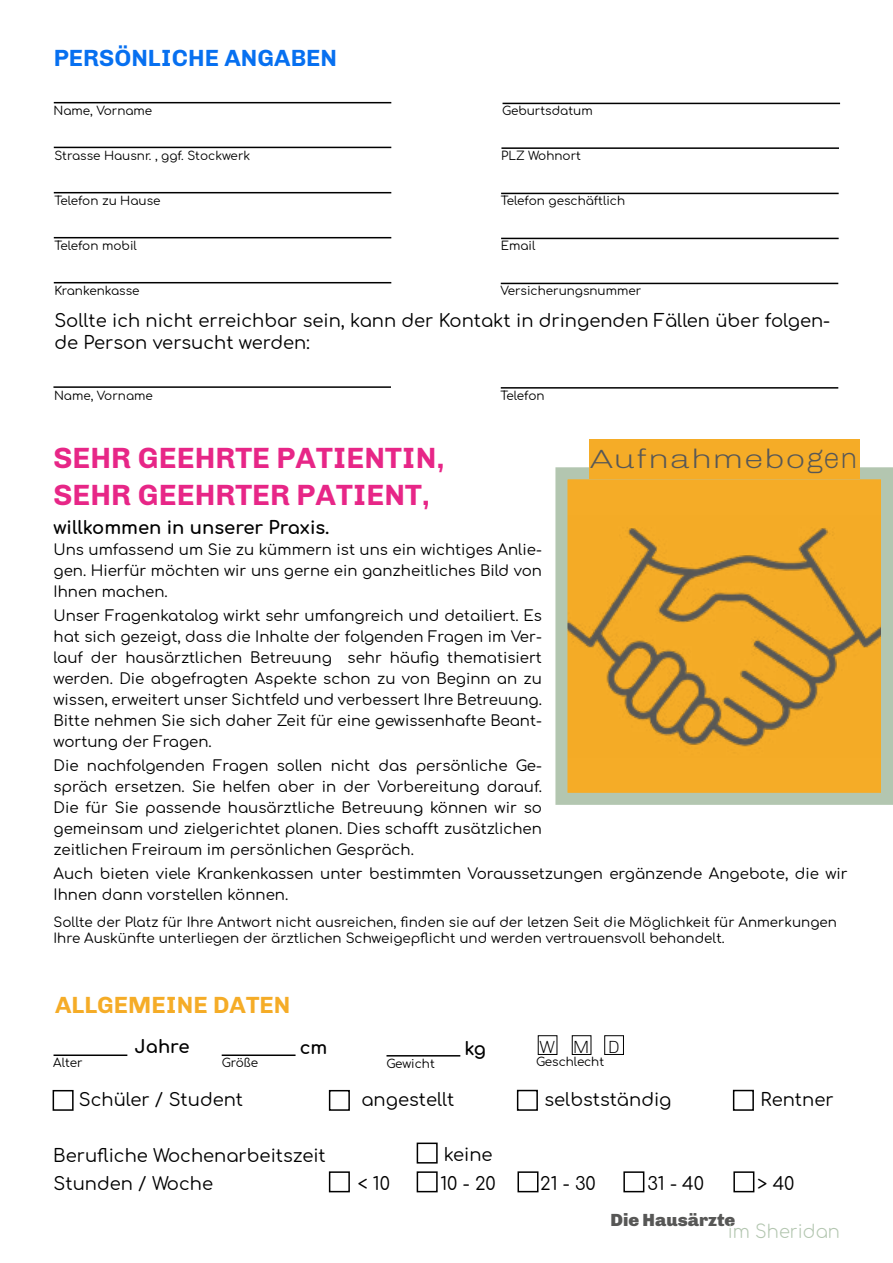
<style>
.page{position:relative;width:893px;height:1263px;background:#fff}
.page>*{position:absolute;margin:0;border:0;box-sizing:border-box;transform-origin:0 0}
.t1{font:700 30px "Chivo";color:#e72687}
.t2{font:300 27px "Chivo";color:#575756;scale:1.35 1}
.t3{font:700 24px "Chivo";color:#0770f0}
.t4{font:700 24px "Chivo";color:#f5ac27}
.t5{font:18px/21.6px "Comfortaa";color:#000}
.t6{font:700 18px "Comfortaa";color:#000}
.t7{font:900 18px "Chivo";color:#575756}
.t8{font:300 18px "Comfortaa";color:#b3c6b0}
.t9{font:300 18px "Chivo";color:#000}
.t10{font:15px/21px "Comfortaa";color:#000;text-align:justify}
.t11{font:13.5px/16.5px "Comfortaa";color:#000}
.t12{font:12px "Comfortaa";color:#000}
.s1{font-size:30px}
</style>
<div class="page">
<div style="left:561px;top:473px;width:326px;height:326px;background:#f5ac27"></div>
<img style="left:568px;top:528px;width:312px;height:219px">
<div style="left:555px;top:467px;width:338px;height:338px;border:12px solid #b3c6b0"></div>
<div style="left:589px;top:439px;width:270px;height:40px;background:#f5ac27"></div>
<hr style="left:54px;top:102px;width:337px;height:1px;background:#000">
<hr style="left:502px;top:103px;width:338px;height:1px;background:#000">
<hr style="left:54px;top:147px;width:337px;height:1px;background:#000">
<hr style="left:501px;top:147px;width:338px;height:2px;background:#000">
<hr style="left:54px;top:192px;width:337px;height:1px;background:#000">
<hr style="left:501px;top:193px;width:338px;height:1px;background:#000">
<hr style="left:54px;top:237px;width:337px;height:1px;background:#000">
<hr style="left:501px;top:238px;width:338px;height:1px;background:#000">
<hr style="left:54px;top:282px;width:337px;height:1px;background:#000">
<hr style="left:501px;top:283px;width:337px;height:1px;background:#000">
<hr style="left:53px;top:386px;width:338px;height:2px;background:#000">
<hr style="left:501px;top:387px;width:337px;height:2px;background:#000">
<hr style="left:222px;top:1054px;width:74px;height:2px;background:#000">
<hr style="left:386px;top:1055px;width:74px;height:1px;background:#000">
<hr style="left:54px;top:1054px;width:73px;height:2px;background:#000">
<div style="left:572px;top:1035px;width:19px;height:20px;border:1px solid #000"></div>
<div style="left:604px;top:1035px;width:20px;height:20px;border:1px solid #000"></div>
<div style="left:538px;top:1035px;width:19px;height:20px;border:1px solid #000"></div>
<div style="left:329px;top:1090px;width:21px;height:21px;border:2px solid #000"></div>
<div style="left:53px;top:1090px;width:21px;height:21px;border:2px solid #000"></div>
<div style="left:517px;top:1090px;width:21px;height:21px;border:2px solid #000"></div>
<div style="left:733px;top:1090px;width:21px;height:21px;border:2px solid #000"></div>
<div style="left:329px;top:1171px;width:21px;height:21px;border:2px solid #000"></div>
<div style="left:417px;top:1171px;width:21px;height:21px;border:2px solid #000"></div>
<div style="left:517px;top:1171px;width:21px;height:21px;border:2px solid #000"></div>
<div style="left:623px;top:1171px;width:21px;height:21px;border:2px solid #000"></div>
<div style="left:733px;top:1171px;width:21px;height:21px;border:2px solid #000"></div>
<div style="left:417px;top:1142px;width:21px;height:21px;border:2px solid #000"></div>
<h3 class="t3" style="left:54px;top:44px;width:285px">PERSÖNLICHE ANGABEN</h3>
<p class="t12" style="left:53px;top:100px;width:100px">Name, Vorname</p>
<p class="t12" style="left:502px;top:100px;width:92px">Geburtsdatum</p>
<p class="t12" style="left:54px;top:145px;width:198px">Strasse Hausnr. , ggf. Stockwerk</p>
<p class="t12" style="left:501px;top:145px;width:81px">PLZ Wohnort</p>
<p class="t12" style="left:54px;top:190px;width:108px">Telefon zu Hause</p>
<p class="t12" style="left:501px;top:190px;width:126px">Telefon geschäftlich</p>
<p class="t12" style="left:54px;top:235px;width:84px">Telefon mobil</p>
<p class="t12" style="left:501px;top:235px;width:36px">Email</p>
<p class="t12" style="left:54px;top:280px;width:87px">Krankenkasse</p>
<p class="t12" style="left:500px;top:280px;width:142px">Versicherungsnummer</p>
<p class="t5" style="left:54px;top:308px;width:777px">Sollte ich nicht erreichbar sein, kann der Kontakt in dringenden Fällen über folgen&shy;de Person versucht werden:</p>
<p class="t12" style="left:54px;top:385px;width:100px">Name, Vorname</p>
<p class="t12" style="left:500px;top:385px;width:46px">Telefon</p>
<h1 class="t1" style="left:54px;top:440px;width:393px">SEHR GEEHRTE PATIENTIN,</h1>
<h2 class="t2" style="left:590px;top:443px;width:200px">Aufnahmebo<span class="s1">gen</span></h2>
<h1 class="t1" style="left:54px;top:477px;width:378px">SEHR GEEHRTER PATIENT,</h1>
<p class="t6" style="left:54px;top:511px;width:277px">willkommen in unserer Praxis.</p>
<p class="t10" style="left:54px;top:537px;width:490px">Uns umfassend um Sie zu kümmern ist uns ein wichtiges Anlie&shy;gen. Hierfür möchten wir uns gerne ein ganzheitliches Bild von Ihnen machen.</p>
<p class="t10" style="left:54px;top:603px;width:490px">Unser Fragenkatalog wirkt sehr umfangreich und detailiert. Es hat sich gezeigt, dass die Inhalte der folgenden Fragen im Ver&shy;lauf der hausärztlichen Betreuung sehr häufig thematisiert werden. Die abgefragten Aspekte schon zu von Beginn an zu wissen, erweitert unser Sichtfeld und verbessert Ihre Betreuung.<br>Bitte nehmen Sie sich daher Zeit für eine gewissenhafte Beant&shy;wortung der Fragen.</p>
<p class="t10" style="left:54px;top:753px;width:490px">Die nachfolgenden Fragen sollen nicht das persönliche Ge&shy;spräch ersetzen. Sie helfen aber in der Vorbereitung darauf.<br>Die für Sie passende hausärztliche Betreuung können wir so gemeinsam und zielgerichtet planen. Dies schafft zusätzlichen zeitlichen Freiraum im persönlichen Gespräch.</p>
<p class="t10" style="left:54px;top:861px;width:796px">Auch bieten viele Krankenkassen unter bestimmten Voraussetzungen ergänzende Angebote, die wir<br>Ihnen dann vorstellen können.</p>
<p class="t11" style="left:54px;top:912px;width:785px">Sollte der Platz für Ihre Antwort nicht ausreichen, finden sie auf der letzen Seit die Möglichkeit für Anmerkungen<br>Ihre Auskünfte unterliegen der ärztlichen Schweigepflicht und werden vertrauensvoll behandelt.</p>
<h3 class="t4" style="left:55px;top:990px;width:237px">ALLGEMEINE DATEN</h3>
<p class="t12" style="left:53px;top:1051px;width:31px">Alter</p>
<p class="t6" style="left:135px;top:1030px;width:56px">Jahre</p>
<p class="t9" style="left:573px;top:1036px;width:18px">M</p>
<p class="t12" style="left:536px;top:1051px;width:70px">Geschlecht</p>
<p class="t6" style="left:465px;top:1032px;width:23px">kg</p>
<p class="t9" style="left:539px;top:1036px;width:18px">W</p>
<p class="t9" style="left:608px;top:1036px;width:14px">D</p>
<p class="t6" style="left:300px;top:1031px;width:29px">cm</p>
<p class="t12" style="left:222px;top:1052px;width:38px">Größe</p>
<p class="t12" style="left:386px;top:1052px;width:50px">Gewicht</p>
<p class="t5" style="left:79px;top:1086px;width:166px">Schüler / Student</p>
<p class="t5" style="left:361px;top:1086px;width:94px">angestellt</p>
<p class="t5" style="left:544px;top:1086px;width:128px">selbstständig</p>
<p class="t5" style="left:760px;top:1086px;width:75px">Rentner</p>
<p class="t5" style="left:53px;top:1139px;width:274px;line-height:27.9px">Berufliche Wochenarbeitszeit<br>Stunden / Woche</p>
<p class="t5" style="left:444px;top:1141px;width:50px">keine</p>
<p class="t5" style="left:358px;top:1170px;width:34px">&lt; 10</p>
<p class="t5" style="left:440px;top:1170px;width:57px">10 - 20</p>
<p class="t5" style="left:540px;top:1170px;width:57px">21 - 30</p>
<p class="t5" style="left:647px;top:1170px;width:58px">31 - 40</p>
<p class="t5" style="left:757px;top:1170px;width:39px">&gt; 40</p>
<p class="t7" style="left:610px;top:1209px;width:126px">Die Hausärzte</p>
<p class="t8" style="left:728px;top:1215px;width:114px">im Sheridan</p>
</div>
